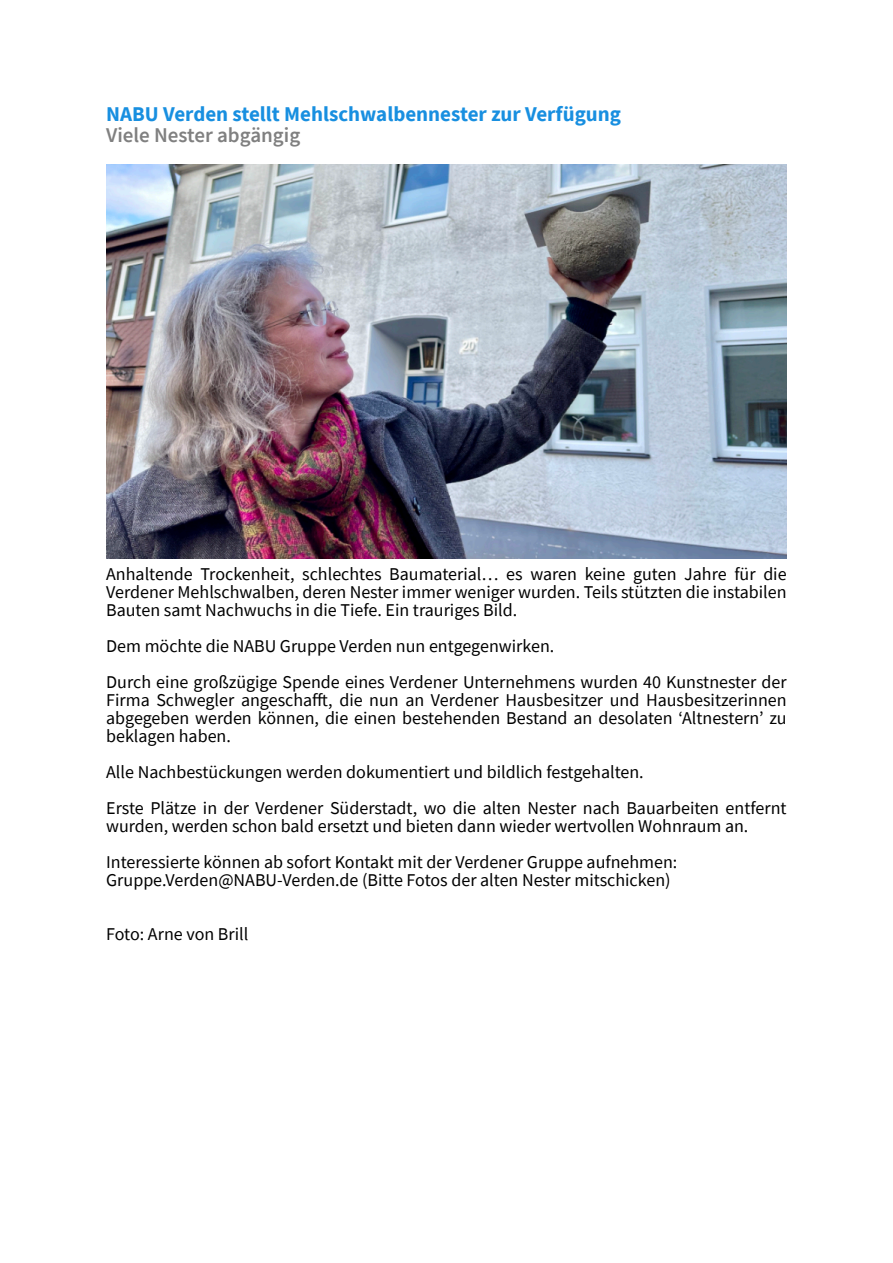
<style>
.page{position:relative;width:893px;height:1263px;background:#fff}
.page>*{position:absolute;margin:0;border:0;box-sizing:border-box;transform-origin:0 0}
.t1{font:700 21px "Source Sans Pro";color:#188fe0}
.t2{font:600 21px "Source Sans Pro";color:#808080}
.t3{font:18px/18px "Source Sans Pro";color:#000}
</style>
<div class="page">
<img style="left:106px;top:165px;width:681px;height:393px">
<p class="t1" style="left:106px;top:105px;width:516px">NABU Verden stellt Mehlschwalbennester zur Verfügung</p>
<p class="t2" style="left:106px;top:126px;width:196px">Viele Nester abgängig</p>
<p class="t3" style="left:106px;top:567px;width:682px;text-align:justify">Anhaltende Trockenheit, schlechtes Baumaterial… es waren keine guten Jahre für die Verdener Mehlschwalben, deren Nester immer weniger wurden. Teils stützten die instabilen Bauten samt Nachwuchs in die Tiefe. Ein trauriges Bild.</p>
<p class="t3" style="left:106px;top:630px;width:682px;line-height:36px">Dem möchte die NABU Gruppe Verden nun entgegenwirken.<br>Durch eine großzügige Spende eines Verdener Unternehmens wurden 40 Kunstnester der</p>
<p class="t3" style="left:106px;top:693px;width:682px;text-align:justify">Firma Schwegler angeschafft, die nun an Verdener Hausbesitzer und Hausbesitzerinnen abgegeben werden können, die einen bestehenden Bestand an desolaten ‘Altnestern’ zu beklagen haben.</p>
<p class="t3" style="left:106px;top:756px;width:682px;line-height:36px">Alle Nachbestückungen werden dokumentiert und bildlich festgehalten.<br>Erste Plätze in der Verdener Süderstadt, wo die alten Nester nach Bauarbeiten entfernt</p>
<p class="t3" style="left:106px;top:810px;width:644px;line-height:36px">wurden, werden schon bald ersetzt und bieten dann wieder wertvollen Wohnraum an.<br>Interessierte können ab sofort Kontakt mit der Verdener Gruppe aufnehmen:</p>
<p class="t3" style="left:106px;top:873px;width:566px">Gruppe.Verden@NABU-Verden.de (Bitte Fotos der alten Nester mitschicken)</p>
<p class="t3" style="left:106px;top:927px;width:144px">Foto: Arne von Brill</p>
</div>
